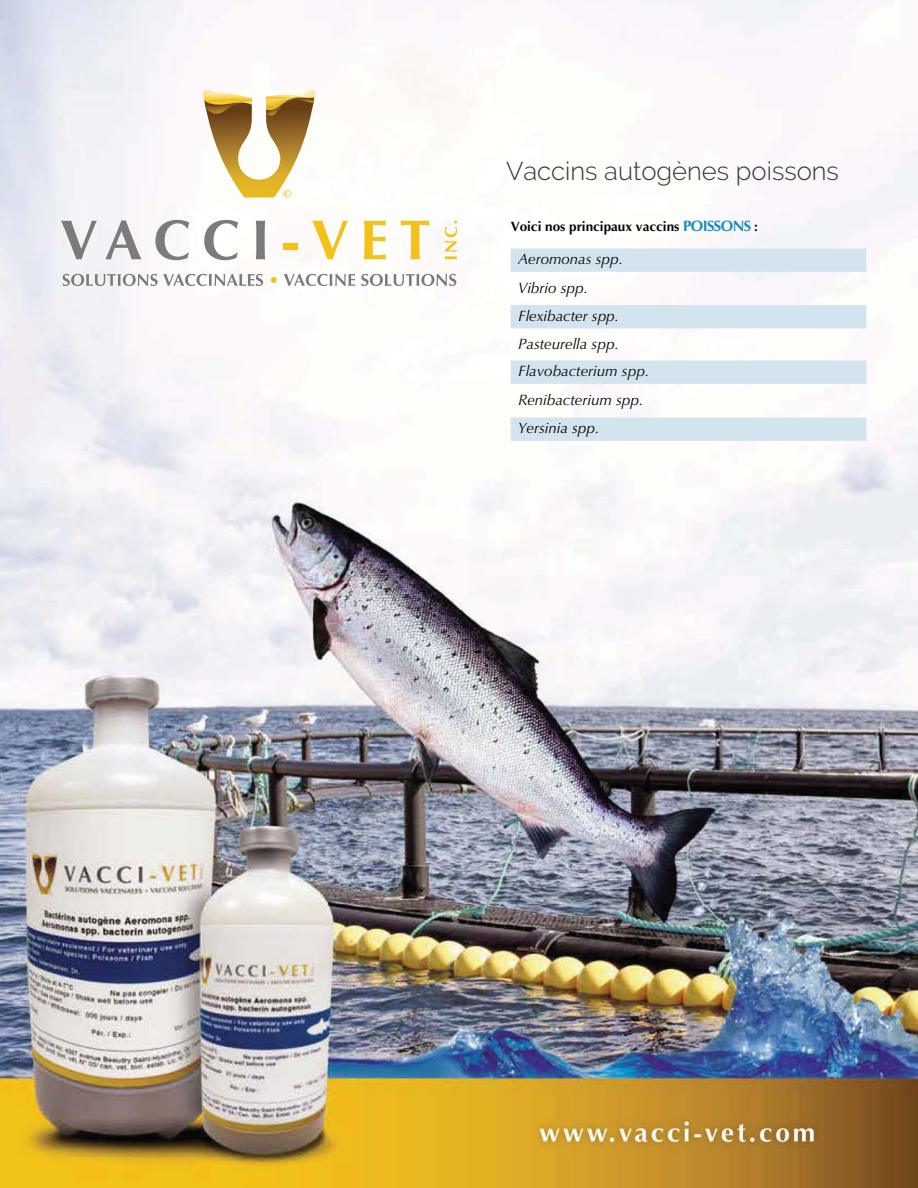
<style>
.page{position:relative;width:918px;height:1188px;background:#fff}
.page>*{position:absolute;margin:0;border:0;box-sizing:border-box;transform-origin:0 0}
.t1{font:300 25.65px "Raleway";color:#343535}
.t2{font:italic 15px/28.2px "Optima";color:#040809}
.t3{font:700 13.5px "Optima";color:#040809}
.s1{font-size:15px;color:#128ebb}
</style>
<div class="page">
<img style="left:0;top:0;width:918px;height:1188px">
<div style="left:511px;top:249px;width:355px;height:23px;background:#d4e4ef"></div>
<div style="left:511px;top:305px;width:355px;height:23px;background:#d4e4ef"></div>
<div style="left:511px;top:360px;width:355px;height:24px;background:#d4e4ef"></div>
<div style="left:511px;top:417px;width:355px;height:24px;background:#d4e4ef"></div>
<svg style="left:61px;top:221px;width:36px;height:38px"></svg>
<svg style="left:105px;top:220px;width:36px;height:39px"></svg>
<svg style="left:155px;top:220px;width:34px;height:40px"></svg>
<svg style="left:204px;top:220px;width:34px;height:40px"></svg>
<svg style="left:256px;top:221px;width:9px;height:38px"></svg>
<div style="left:283px;top:244px;width:15px;height:6px;background:#f3c118"></div>
<svg style="left:312px;top:221px;width:36px;height:38px"></svg>
<svg style="left:364px;top:221px;width:22px;height:38px"></svg>
<svg style="left:401px;top:221px;width:29px;height:38px"></svg>
<svg style="left:63px;top:274px;width:200px;height:12px"></svg>
<svg style="left:271px;top:277px;width:6px;height:6px"></svg>
<svg style="left:284px;top:274px;width:71px;height:12px"></svg>
<svg style="left:361px;top:274px;width:95px;height:12px"></svg>
<svg style="left:445px;top:221px;width:12px;height:38px"></svg>
<svg style="left:203px;top:89px;width:112px;height:109px"></svg>
<h1 class="t1" style="left:506px;top:156px;width:334px">Vaccins autogènes poissons</h1>
<p class="t3" style="left:511px;top:219px;width:249px">Voici nos principaux vaccins <span class="s1">POISSONS</span> :</p>
<p class="t2" style="left:518px;top:245px;width:106px">Aeromonas spp.<br>Vibrio spp.<br>Flexibacter spp.<br>Pasteurella spp.</p>
<p class="t2" style="left:518px;top:357px;width:133px">Flavobacterium spp.</p>
<p class="t2" style="left:518px;top:386px;width:127px">Renibacterium spp.</p>
<p class="t2" style="left:518px;top:414px;width:83px">Yersinia spp.</p>
</div>
